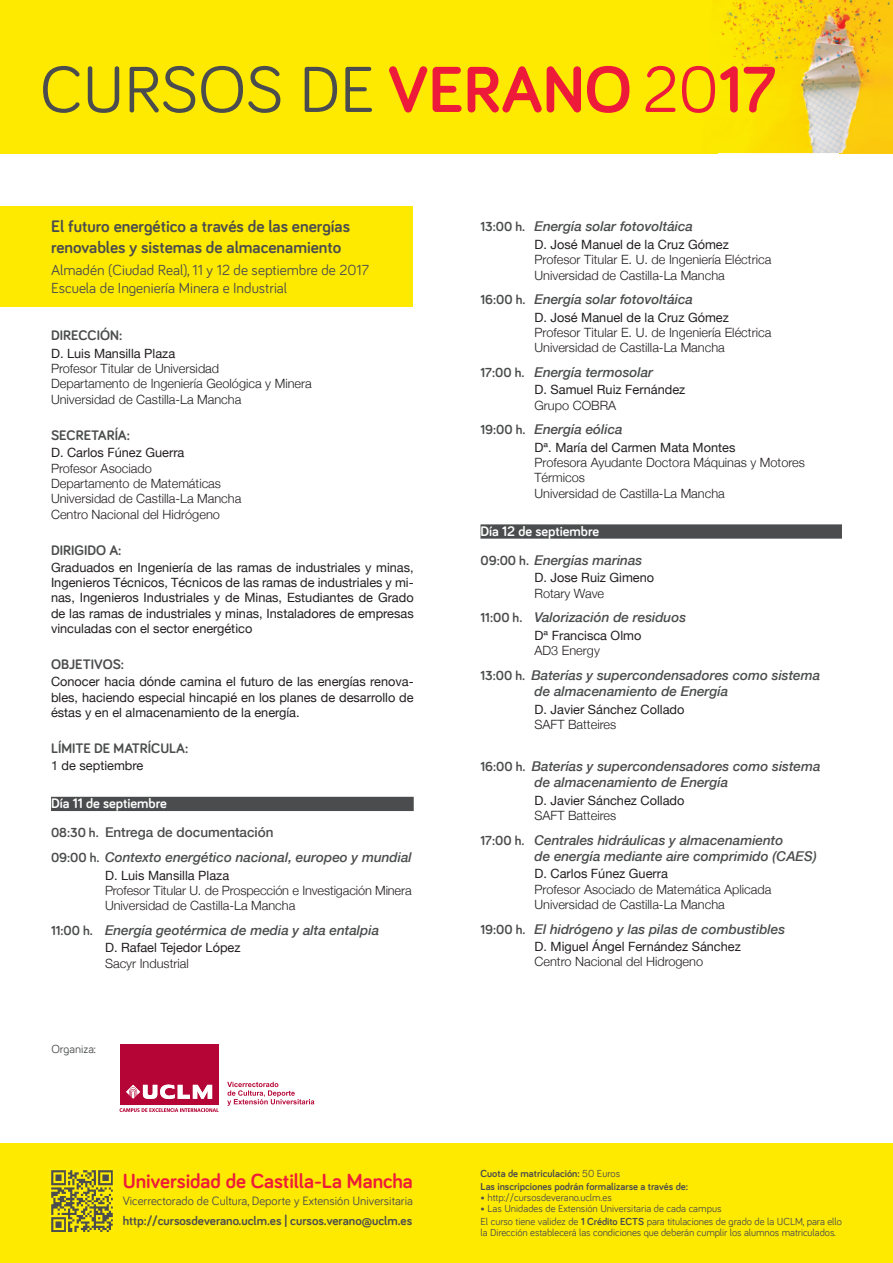
<style>
.page{position:relative;width:893px;height:1263px;background:#fff}
.page>*{position:absolute;margin:0;border:0;box-sizing:border-box;transform-origin:0 0}
.t1{font:700 21px "Bariol";color:#ed1a39}
.t2{font:700 17.25px/20.7px "Bariol";color:#4b4c4d}
.t3{font:15px/18px "Bariol";color:#4b4c4d}
.t4{font:700 14.25px "Bariol";color:#4b4c4d}
.t5{font:700 14.25px "Bariol";color:#fff}
.t6{font:italic 500 13.5px/16.2px "Helvetica Neue";color:#4b4c4d}
.t7{font:700 12.9px "Bariol";color:#4b4c4d}
.t8{font:12.75px/15.3px "Helvetica Neue";color:#231f20;text-align:justify}
.t9{font:300 12.75px/15.3px "Helvetica Neue";color:#231f20}
.t10{font:12.45px "Bariol";color:#4b4c4d}
.t11{font:12px "Bariol";color:#4b4c4d}
.t12{font:10.5px/12.6px "Bariol";letter-spacing:-.005em;color:#4b4c4d}
.t13{font:700 10.5px/12.6px "Bariol";color:#4b4c4d}
.s1{font-family:"Bariol";font-weight:700;font-style:normal}
.s2{font-style:normal}
.s3{font-weight:400}
.s4{font-weight:700}
</style>
<div class="page">
<div style="left:0;top:1144px;width:893px;height:119px;background:#feea01"></div>
<div style="left:0;top:0;width:718px;height:153px;background:#feea01"></div>
<img style="left:718px;top:0;width:175px;height:153px">
<img style="left:51px;top:1170px;width:62px;height:62px">
<svg style="left:120px;top:1108px;width:99px;height:4px"></svg>
<div style="left:120px;top:1044px;width:98px;height:61px;background:#b50536"></div>
<svg style="left:126px;top:1084px;width:86px;height:15px"></svg>
<svg style="left:227px;top:1082px;width:87px;height:24px"></svg>
<div style="left:0;top:206px;width:413px;height:101px;background:#feea01"></div>
<svg style="left:645px;top:66px;width:130px;height:47px"></svg>
<svg style="left:389px;top:66px;width:240px;height:47px"></svg>
<svg style="left:43px;top:66px;width:329px;height:47px"></svg>
<div style="left:51px;top:797px;width:363px;height:14px;background:#4b4c4d"></div>
<div style="left:480px;top:524px;width:362px;height:15px;background:#4b4c4d"></div>
<h2 class="t2" style="left:51px;top:215px;width:301px">El futuro energético a través de las energías renovables y sistemas de almacenamiento</h2>
<p class="t3" style="left:51px;top:260px;width:319px">Almadén (Ciudad Real), 11 y 12 de septiembre de 2017<br>Escuela de Ingeniería Minera e Industrial</p>
<p class="t4" style="left:51px;top:326px;width:73px">DIRECCIÓN:</p>
<p class="t8" style="left:51px;top:345px;width:126px">D. Luis Mansilla Plaza</p>
<p class="t9" style="left:51px;top:360px;width:262px">Profesor Titular de Universidad<br>Departamento de Ingeniería Geológica y Minera<br>Universidad de Castilla-La Mancha</p>
<p class="t4" style="left:51px;top:425px;width:81px">SECRETARÍA:</p>
<p class="t8" style="left:51px;top:444px;width:135px">D. Carlos Fúnez Guerra</p>
<p class="t9" style="left:51px;top:460px;width:192px">Profesor Asociado<br>Departamento de Matemáticas<br>Universidad de Castilla-La Mancha<br>Centro Nacional del Hidrógeno</p>
<p class="t4" style="left:51px;top:540px;width:72px">DIRIGIDO A:</p>
<p class="t8" style="left:51px;top:559px;width:364px">Graduados en Ingeniería de las ramas de industriales y minas, Ingenieros Técnicos, Técnicos de las ramas de industriales y mi&shy;nas, Ingenieros Industriales y de Minas, Estudiantes de Grado de las ramas de industriales y minas, Instaladores de empresas vinculadas con el sector energético</p>
<p class="t4" style="left:51px;top:655px;width:75px">OBJETIVOS:</p>
<p class="t8" style="left:51px;top:673px;width:364px">Conocer hacia dónde camina el futuro de las energías renova&shy;bles, haciendo especial hincapié en los planes de desarrollo de éstas y en el almacenamiento de la energía.</p>
<p class="t4" style="left:51px;top:738px;width:139px">LÍMITE DE MATRÍCULA:</p>
<p class="t8" style="left:51px;top:757px;width:94px">1 de septiembre</p>
<p class="t5" style="left:51px;top:794px;width:117px">Día 11 de septiembre</p>
<p class="t6" style="left:51px;top:819px;width:362px;line-height:24.8px"><span class="s1">08:30 h.</span> <span class="s2">Entrega de documentación<br></span><span class="s1">09:00 h.</span> Contexto energético nacional, europeo y mundial</p>
<p class="t8" style="left:105px;top:866px;width:126px">D. Luis Mansilla Plaza</p>
<p class="t9" style="left:105px;top:882px;width:308px">Profesor Titular U. de Prospección e Investigación Minera<br>Universidad de Castilla-La Mancha</p>
<p class="t6" style="left:51px;top:921px;width:330px"><span class="s1">11:00 h.</span> Energía geotérmica de media y alta entalpia</p>
<p class="t8" style="left:105px;top:939px;width:137px">D. Rafael Tejedor López</p>
<p class="t9" style="left:105px;top:955px;width:85px">Sacyr Industrial</p>
<p class="t11" style="left:51px;top:1041px;width:46px">Organiza:</p>
<h1 class="t1" style="left:123px;top:1167px;width:292px">Universidad de Castilla-La Mancha</h1>
<p class="t10" style="left:123px;top:1193px;width:292px">Vicerrectorado de Cultura, Deporte y Extensión Universitaria</p>
<p class="t7" style="left:123px;top:1212px;width:291px">http://cursosdeverano.uclm.es | cursos.verano@uclm.es</p>
<p class="t6" style="left:480px;top:218px;width:214px"><span class="s1">13:00 h.</span> Energía solar fotovoltáica</p>
<p class="t8" style="left:534px;top:236px;width:196px">D. José Manuel de la Cruz Gómez</p>
<p class="t9" style="left:534px;top:251px;width:238px">Profesor Titular E. U. de Ingeniería Eléctrica<br>Universidad de Castilla-La Mancha</p>
<p class="t6" style="left:480px;top:290px;width:214px"><span class="s1">16:00 h.</span> Energía solar fotovoltáica</p>
<p class="t8" style="left:534px;top:309px;width:196px">D. José Manuel de la Cruz Gómez</p>
<p class="t9" style="left:534px;top:324px;width:238px">Profesor Titular E. U. de Ingeniería Eléctrica<br>Universidad de Castilla-La Mancha</p>
<p class="t6" style="left:480px;top:363px;width:174px"><span class="s1">17:00 h.</span> Energía termosolar</p>
<p class="t8" style="left:534px;top:381px;width:152px">D. Samuel Ruiz Fernández</p>
<p class="t9" style="left:534px;top:397px;width:83px">Grupo COBRA</p>
<p class="t6" style="left:480px;top:421px;width:144px"><span class="s1">19:00 h.</span> Energía eólica</p>
<p class="t8" style="left:534px;top:439px;width:202px">Dª. María del Carmen Mata Montes</p>
<p class="t9" style="left:534px;top:454px;width:272px">Profesora Ayudante Doctora Máquinas y Motores<br>Térmicos<br>Universidad de Castilla-La Mancha</p>
<p class="t5" style="left:480px;top:521px;width:120px">Día 12 de septiembre</p>
<p class="t6" style="left:480px;top:551px;width:163px"><span class="s1">09:00 h.</span> Energías marinas</p>
<p class="t8" style="left:534px;top:569px;width:121px">D. Jose Ruiz Gimeno</p>
<p class="t9" style="left:534px;top:585px;width:71px">Rotary Wave</p>
<p class="t6" style="left:480px;top:609px;width:207px"><span class="s1">11:00 h.</span> Valorización de residuos</p>
<p class="t8" style="left:534px;top:627px;width:108px">Dª Francisca Olmo</p>
<p class="t9" style="left:534px;top:642px;width:67px">AD3 Energy</p>
<p class="t6" style="left:534px;top:666px;width:287px;text-indent:-54px"><span class="s1">13:00 h.</span> Baterías y supercondensadores como sistema de almacenamiento de Energía</p>
<p class="t8" style="left:534px;top:700px;width:151px">D. Javier Sánchez Collado</p>
<p class="t9" style="left:534px;top:716px;width:83px">SAFT Batteires</p>
<p class="t6" style="left:534px;top:757px;width:288px;text-indent:-54px"><span class="s1">16:00 h.</span> Baterías y supercondensadores como sistema de almacenamiento de Energía</p>
<p class="t8" style="left:534px;top:791px;width:151px">D. Javier Sánchez Collado</p>
<p class="t9" style="left:534px;top:807px;width:83px">SAFT Batteires</p>
<p class="t6" style="left:534px;top:831px;width:284px;text-indent:-54px"><span class="s1">17:00 h.</span> Centrales hidráulicas y almacenamiento<br>de energía mediante aire comprimido (CAES)</p>
<p class="t8" style="left:534px;top:865px;width:135px">D. Carlos Fúnez Guerra</p>
<p class="t9" style="left:534px;top:881px;width:238px">Profesor Asociado de Matemática Aplicada<br>Universidad de Castilla-La Mancha</p>
<p class="t6" style="left:480px;top:920px;width:306px"><span class="s1">19:00 h.</span> El hidrógeno y las pilas de combustibles</p>
<p class="t8" style="left:534px;top:938px;width:208px">D. Miguel Ángel Fernández Sánchez</p>
<p class="t9" style="left:534px;top:953px;width:170px">Centro Nacional del Hidrogeno</p>
<p class="t13" style="left:480px;top:1167px;width:209px">Cuota de matriculación: <span class="s3">50 Euros<br></span>Las inscripciones podrán formalizarse a través de:</p>
<p class="t12" style="left:480px;top:1191px;width:133px">• http://cursosdeverano.uclm.es</p>
<p class="t12" style="left:480px;top:1202px;width:363px">• Las Unidades de Extensión Universitaria de cada campus<br>El curso tiene validez de <span class="s4">1 Crédito ECTS</span> para titulaciones de grado de la UCLM, para ello</p>
<p class="t12" style="left:480px;top:1226px;width:357px">la Dirección establecerá las condiciones que deberán cumplir los alumnos matriculados.</p>
</div>
